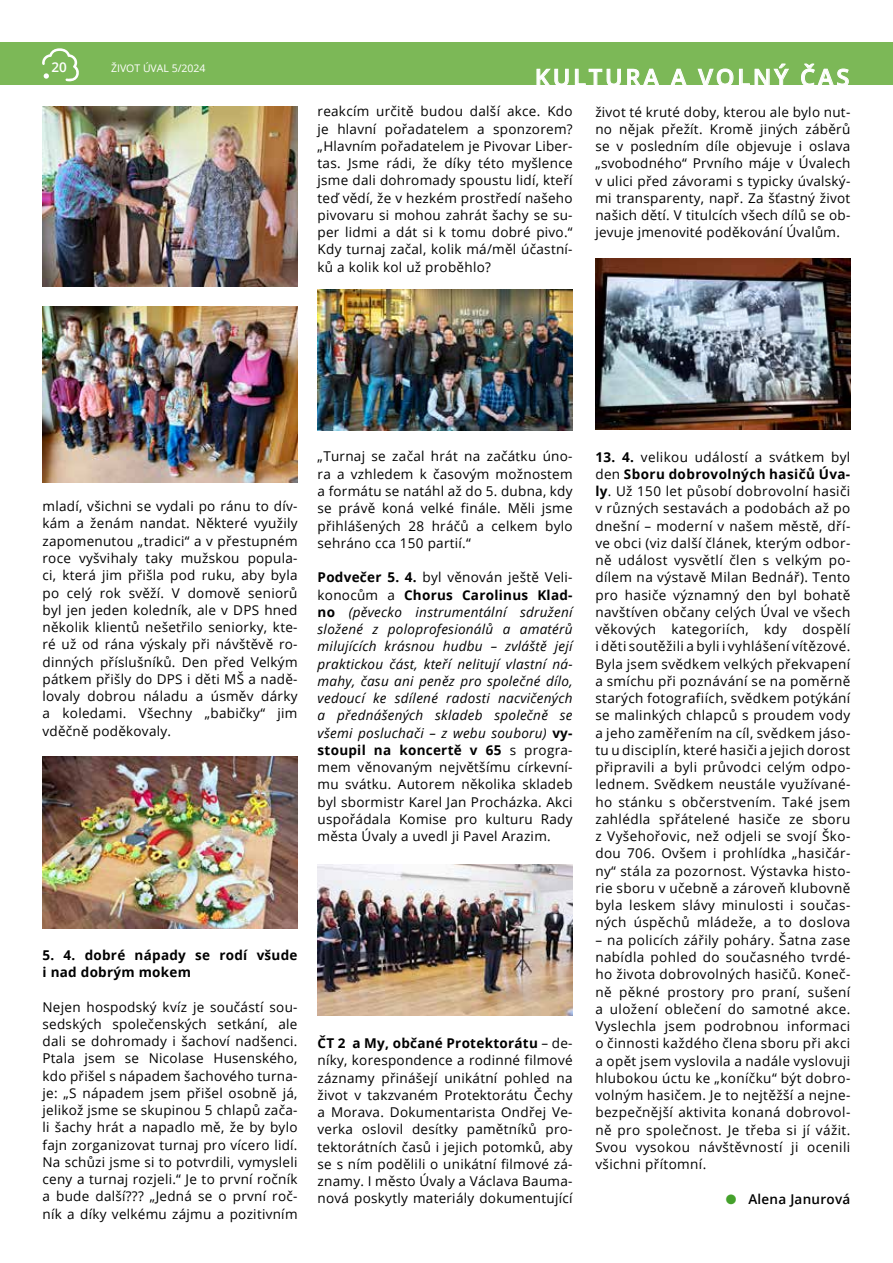
<style>
.page{position:relative;width:893px;height:1263px;background:#fff}
.page>*{position:absolute;margin:0;border:0;box-sizing:border-box;transform-origin:0 0}
.t1{font:600 23.7px "Open Sans";letter-spacing:.12em;color:#fff}
.t2{font:13.5px/17.2px "Open Sans";letter-spacing:.02em;color:#000;text-align:justify}
.t3{font:italic 13.5px/17.2px "Open Sans";letter-spacing:.02em;color:#000;text-align:justify}
.t4{font:700 13.5px/17.2px "Open Sans";letter-spacing:.02em;color:#000}
.t5{font:600 13.5px "Open Sans";letter-spacing:.02em;color:#000}
.t6{font:600 13.5px "Open Sans";color:#fff}
.t7{font:10.5px "Open Sans";color:#fff}
.s1{font-weight:700;font-style:normal}
.s2{font-style:normal}
.s3{font-weight:700}
.s4{color:#44a12b}
</style>
<div class="page">
<div style="left:0;top:43px;width:893px;height:42px;background:#7cb857"></div>
<svg style="left:42px;top:48px;width:37px;height:33px"></svg>
<img style="left:43px;top:106px;width:255px;height:180px">
<img style="left:42px;top:757px;width:255px;height:171px">
<img style="left:42px;top:306px;width:255px;height:177px">
<img style="left:318px;top:865px;width:255px;height:151px">
<img style="left:318px;top:290px;width:255px;height:141px">
<img style="left:595px;top:258px;width:255px;height:172px">
<p class="t6" style="left:51px;top:58px;width:17px">20</p>
<p class="t7" style="left:111px;top:61px;width:96px">ŽIVOT ÚVAL 5/2024</p>
<h1 class="t1" style="left:535px;top:61px;width:316px">KULTURA A VOLNÝ ČAS</h1>
<p class="t2" style="left:318px;top:103px;width:257px">reakcím určitě budou další akce. Kdo je hlavní pořadatelem a sponzorem? „Hlavním pořadatelem je Pivovar Liber&shy;tas. Jsme rádi, že díky této myšlence jsme dali dohromady spoustu lidí, kteří teď vědí, že v hezkém prostředí našeho pivovaru si mohou zahrát šachy se su&shy;per lidmi a dát si k tomu dobré pivo.“ Kdy turnaj začal, kolik má/měl účastní&shy;ků a kolik kol už proběhlo?</p>
<p class="t2" style="left:595px;top:103px;width:257px">život té kruté doby, kterou ale bylo nut&shy;no nějak přežít. Kromě jiných záběrů se v posledním díle objevuje i oslava „svobodného“ Prvního máje v Úvalech v ulici před závorami s typicky úvalský&shy;mi transparenty, např. Za šťastný život našich dětí. V titulcích všech dílů se ob&shy;jevuje jmenovité poděkování Úvalům.</p>
<p class="t2" style="left:43px;top:497px;width:257px">mladí, všichni se vydali po ránu to dív&shy;kám a ženám nandat. Některé využily zapomenutou „tradici“ a v přestupném roce vyšvihaly taky mužskou popula&shy;ci, která jim přišla pod ruku, aby byla po celý rok svěží. V domově seniorů byl jen jeden koledník, ale v DPS hned několik klientů nešetřilo seniorky, kte&shy;ré už od rána výskaly při návštěvě ro&shy;dinných příslušníků. Den před Velkým pátkem přišly do DPS i děti MŠ a nadě&shy;lovaly dobrou náladu a úsměv dárky a koledami. Všechny „babičky“ jim vděčně poděkovaly.</p>
<p class="t2" style="left:318px;top:448px;width:257px">„Turnaj se začal hrát na začátku úno&shy;ra a vzhledem k časovým možnostem a formátu se natáhl až do 5. dubna, kdy se právě koná velké finále. Měli jsme přihlášených 28 hráčů a celkem bylo sehráno cca 150 partií.“</p>
<p class="t3" style="left:318px;top:568px;width:257px"><span class="s1">Podvečer 5. 4.</span> <span class="s2">byl věnován ještě Veli&shy;konocům a</span> <span class="s1">Chorus Carolinus Klad&shy;no</span> (pěvecko instrumentální sdružení složené z poloprofesionálů a amatérů milujících krásnou hudbu – zvláště její praktickou část, kteří nelitují vlastní ná&shy;mahy, času ani peněz pro společné dílo, vedoucí ke sdílené radosti nacvičených a přednášených skladeb společně se všemi posluchači – z webu souboru) <span class="s1">vy&shy;stoupil na koncertě v 65</span> <span class="s2">s progra&shy;mem věnovaným největšímu církevní&shy;mu svátku. Autorem několika skladeb byl sbormistr Karel Jan Procházka. Akci uspořádala Komise pro kulturu Rady města Úvaly a uvedl ji Pavel Arazim.</span></p>
<p class="t4" style="left:43px;top:946px;width:257px">5. 4. dobré nápady se rodí všude i nad dobrým mokem</p>
<p class="t2" style="left:43px;top:998px;width:257px">Nejen hospodský kvíz je součástí sou&shy;sedských společenských setkání, ale dali se dohromady i šachoví nadšenci.<br>Ptala jsem se Nicolase Husenského, kdo přišel s nápadem šachového turna&shy;je: „S nápadem jsem přišel osobně já, jelikož jsme se skupinou 5 chlapů zača&shy;li šachy hrát a napadlo mě, že by bylo fajn zorganizovat turnaj pro vícero lidí.<br>Na schůzi jsme si to potvrdili, vymysleli ceny a turnaj rozjeli.“ Je to první ročník a bude další??? „Jedná se o první roč&shy;ník a díky velkému zájmu a pozitivním</p>
<p class="t2" style="left:318px;top:1034px;width:257px"><span class="s3">ČT 2 a My, občané Protektorátu</span> – de&shy;níky, korespondence a rodinné filmové záznamy přinášejí unikátní pohled na život v takzvaném Protektorátu Čechy a Morava. Dokumentarista Ondřej Ve&shy;verka oslovil desítky pamětníků pro&shy;tektorátních časů i jejich potomků, aby se s ním podělili o unikátní filmové zá&shy;znamy. I město Úvaly a Václava Bauma&shy;nová poskytly materiály dokumentující</p>
<p class="t2" style="left:595px;top:448px;width:257px"><span class="s3">13. 4.</span> velikou událostí a svátkem byl den <span class="s3">Sboru dobrovolných hasičů Úva&shy;ly</span>. Už 150 let působí dobrovolní hasiči v různých sestavách a podobách až po dnešní – moderní v našem městě, dří&shy;ve obci (viz další článek, kterým odbor&shy;ně událost vysvětlí člen s velkým po&shy;dílem na výstavě Milan Bednář). Tento pro hasiče významný den byl bohatě navštíven občany celých Úval ve všech věkových kategoriích, kdy dospělí i děti soutěžili a byli i vyhlášení vítězové.<br>Byla jsem svědkem velkých překvapení a smíchu při poznávání se na poměrně starých fotografiích, svědkem potýkání se malinkých chlapců s proudem vody a jeho zaměřením na cíl, svědkem jáso&shy;tu u disciplín, které hasiči a jejich dorost připravili a byli průvodci celým odpo&shy;lednem. Svědkem neustále využívané&shy;ho stánku s občerstvením. Také jsem zahlédla spřátelené hasiče ze sboru z Vyšehořovic, než odjeli se svojí Ško&shy;dou 706. Ovšem i prohlídka „hasičár&shy;ny“ stála za pozornost. Výstavka histo&shy;rie sboru v učebně a zároveň klubovně byla leskem slávy minulosti i součas&shy;ných úspěchů mládeže, a to doslova</p>
<p class="t2" style="left:595px;top:931px;width:257px">– na policích zářily poháry. Šatna zase nabídla pohled do současného tvrdé&shy;ho života dobrovolných hasičů. Koneč&shy;ně pěkné prostory pro praní, sušení a uložení oblečení do samotné akce.<br>Vyslechla jsem podrobnou informaci o činnosti každého člena sboru při akci a opět jsem vyslovila a nadále vyslovuji hlubokou úctu ke „koníčku“ být dobro&shy;volným hasičem. Je to nejtěžší a nejne&shy;bezpečnější aktivita konaná dobrovol&shy;ně pro společnost. Je třeba si jí vážit.<br>Svou vysokou návštěvností ji ocenili všichni přítomní.</p>
<p class="t5" style="left:726px;top:1189px;width:126px"><span class="s4">●</span> Alena Janurová</p>
</div>
